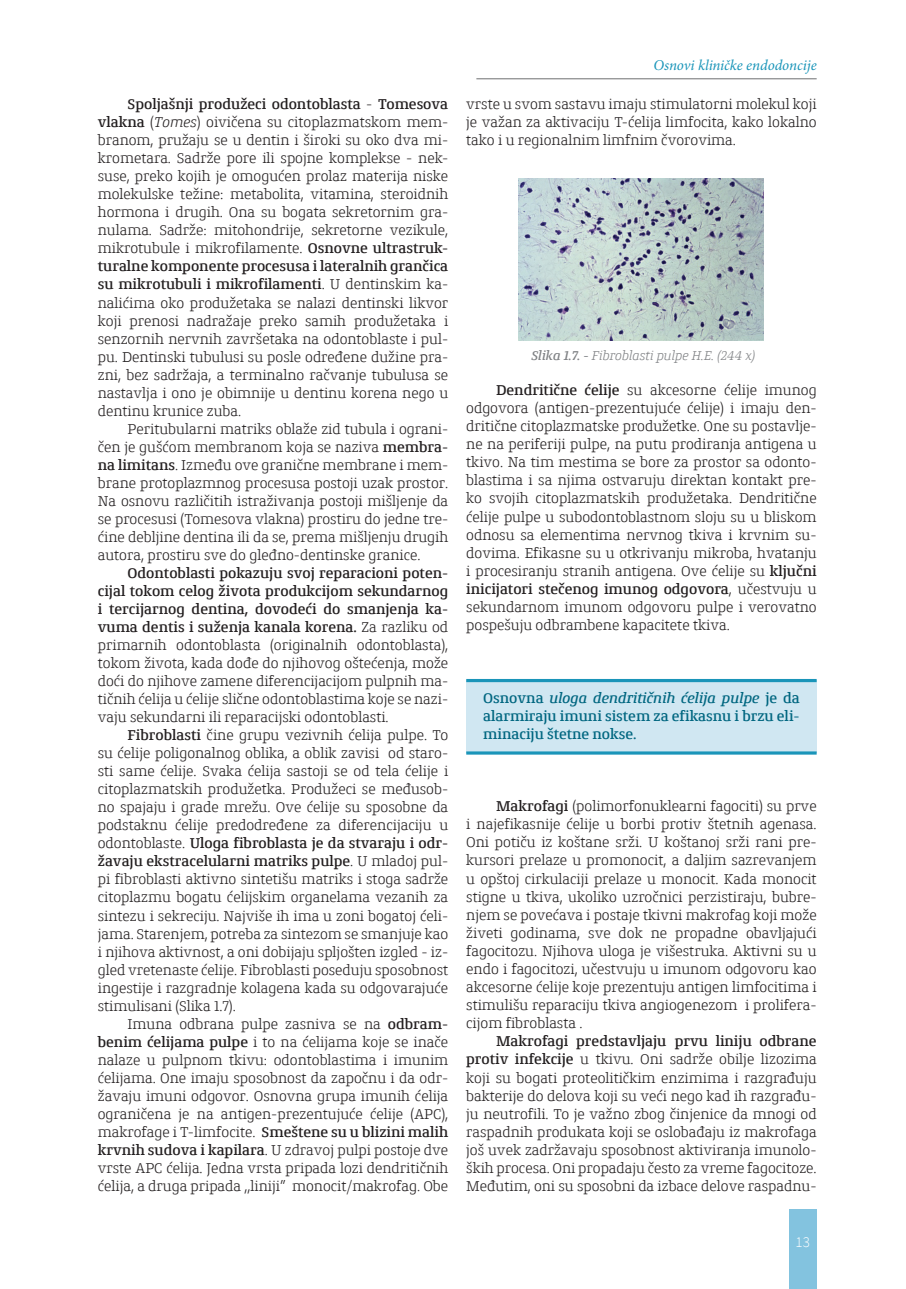
<style>
.page{position:relative;width:906px;height:1289px;background:#fff}
.page>*{position:absolute;margin:0;border:0;box-sizing:border-box;transform-origin:0 0}
.Tekst{font:15px/18px "Conto Slab";color:#231f20;text-align:justify}
.Highlight{font:700 15px/18.1px "Conto Slab";color:#006680;text-align:justify}
.t1{font:italic 15px "Minion Pro";letter-spacing:-.005em;color:#1a95b9}
.t2{font:300 15px "Source Sans Pro";color:#fff}
.Opis_slike_1_kol{font:italic 13.5px "Conto Slab";color:#808285}
.s1{font-weight:700}
.s2{font-style:italic}
</style>
<div class="page">
<div style="left:789px;top:1209px;width:27px;height:79px;background:#83c3df"></div>
<hr style="left:476px;top:78px;width:340px;height:1px;background:#6d6f71">
<div style="left:466px;top:680px;width:350px;height:73px;background:#d0e7f2"></div>
<hr style="left:466px;top:751px;width:350px;height:3px;background:#1a95b9">
<hr style="left:466px;top:679px;width:350px;height:3px;background:#1a95b9">
<img style="left:519px;top:179px;width:245px;height:161px">
<p class="Tekst" style="left:98px;top:95px;width:352px;text-indent:30px"><span class="s1">Spoljašnji produžeci odontoblasta</span> - <span class="s1">Tomesova vlakna</span> (<span class="s2">Tomes</span>) oivičena su citoplazmatskom mem&shy;branom, pružaju se u dentin i široki su oko dva mi&shy;krometara. Sadrže pore ili spojne komplekse - nek&shy;suse, preko kojih je omogućen prolaz materija niske molekulske težine: metabolita, vitamina, steroidnih hormona i drugih. Ona su bogata sekretornim gra&shy;nulama. Sadrže: mitohondrije, sekretorne vezikule, mikrotubule i mikrofilamente. <span class="s1">Osnovne ultrastruk&shy;turalne komponente procesusa i lateralnih grančica su mikrotubuli i mikrofilamenti</span>. U dentinskim ka&shy;nalićima oko produžetaka se nalazi dentinski likvor koji prenosi nadražaje preko samih produžetaka i senzornih nervnih završetaka na odontoblaste i pul&shy;pu. Dentinski tubulusi su posle određene dužine pra&shy;zni, bez sadržaja, a terminalno račvanje tubulusa se nastavlja i ono je obimnije u dentinu korena nego u dentinu krunice zuba.</p>
<p class="Tekst" style="left:98px;top:419px;width:352px;text-indent:30px">Peritubularni matriks oblaže zid tubula i ograni&shy;čen je gušćom membranom koja se naziva <span class="s1">membra&shy;na limitans</span>. Između ove granične membrane i mem&shy;brane protoplazmnog procesusa postoji uzak prostor.<br>Na osnovu različitih istraživanja postoji mišljenje da se procesusi (Tomesova vlakna) prostiru do jedne tre&shy;ćine debljine dentina ili da se, prema mišljenju drugih autora, prostiru sve do gleđno-dentinske granice.</p>
<p class="Tekst" style="left:98px;top:563px;width:352px;text-indent:30px"><span class="s1">Odontoblasti pokazuju svoj reparacioni poten&shy;cijal tokom celog života produkcijom sekundarnog i tercijarnog dentina, dovodeći do smanjenja ka&shy;vuma dentis i suženja kanala korena.</span> Za razliku od primarnih odontoblasta (originalnih odontoblasta), tokom života, kada dođe do njihovog oštećenja, može doći do njihove zamene diferencijacijom pulpnih ma&shy;tičnih ćelija u ćelije slične odontoblastima koje se nazi&shy;vaju sekundarni ili reparacijski odontoblasti.</p>
<p class="Tekst" style="left:98px;top:725px;width:352px;text-indent:30px"><span class="s1">Fibroblasti</span> čine grupu vezivnih ćelija pulpe. To su ćelije poligonalnog oblika, a oblik zavisi od staro&shy;sti same ćelije. Svaka ćelija sastoji se od tela ćelije i citoplazmatskih produžetka. Produžeci se međusob&shy;no spajaju i grade mrežu. Ove ćelije su sposobne da podstaknu ćelije predodređene za diferencijaciju u odontoblaste. <span class="s1">Uloga fibroblasta je da stvaraju i odr&shy;žavaju ekstracelularni matriks pulpe</span>. U mladoj pul&shy;pi fibroblasti aktivno sintetišu matriks i stoga sadrže citoplazmu bogatu ćelijskim organelama vezanih za sintezu i sekreciju. Najviše ih ima u zoni bogatoj ćeli&shy;jama. Starenjem, potreba za sintezom se smanjuje kao i njihova aktivnost, a oni dobijaju spljošten izgled - iz&shy;gled vretenaste ćelije. Fibroblasti poseduju sposobnost ingestije i razgradnje kolagena kada su odgovarajuće stimulisani (Slika 1.7).</p>
<p class="Tekst" style="left:98px;top:1014px;width:352px;text-indent:30px">Imuna odbrana pulpe zasniva se na <span class="s1">odbram&shy;benim ćelijama pulpe</span> i to na ćelijama koje se inače nalaze u pulpnom tkivu: odontoblastima i imunim ćelijama. One imaju sposobnost da započnu i da odr&shy;žavaju imuni odgovor. Osnovna grupa imunih ćelija ograničena je na antigen-prezentujuće ćelije (APC), makrofage i T-limfocite. <span class="s1">Smeštene su u blizini malih krvnih sudova i kapilara</span>. U zdravoj pulpi postoje dve vrste APC ćelija. Jedna vrsta pripada lozi dendritičnih ćelija, a druga pripada ,,liniji” monocit/makrofag. Obe</p>
<p class="t1" style="left:653px;top:55px;width:165px">Osnovi kliničke endodoncije</p>
<p class="Tekst" style="left:466px;top:95px;width:352px">vrste u svom sastavu imaju stimulatorni molekul koji je važan za aktivaciju T-ćelija limfocita, kako lokalno tako i u regionalnim limfnim čvorovima.</p>
<p class="Opis_slike_1_kol" style="left:531px;top:346px;width:225px"><span class="s1">Slika 1.7. -</span> Fibroblasti pulpe H.E. (244 x)</p>
<p class="Tekst" style="left:466px;top:380px;width:352px;text-indent:30px"><span class="s1">Dendritične ćelije</span> su akcesorne ćelije imunog odgovora (antigen-prezentujuće ćelije) i imaju den&shy;dritične citoplazmatske produžetke. One su postavlje&shy;ne na periferiji pulpe, na putu prodiranja antigena u tkivo. Na tim mestima se bore za prostor sa odonto&shy;blastima i sa njima ostvaruju direktan kontakt pre&shy;ko svojih citoplazmatskih produžetaka. Dendritične ćelije pulpe u subodontoblastnom sloju su u bliskom odnosu sa elementima nervnog tkiva i krvnim su&shy;dovima. Efikasne su u otkrivanju mikroba, hvatanju i procesiranju stranih antigena. Ove ćelije su <span class="s1">ključni inicijatori stečenog imunog odgovora</span>, učestvuju u sekundarnom imunom odgovoru pulpe i verovatno pospešuju odbrambene kapacitete tkiva.</p>
<p class="Highlight" style="left:483px;top:688px;width:318px">Osnovna <span class="s2">uloga dendritičnih ćelija pulpe</span> je da alarmiraju imuni sistem za efikasnu i brzu eli&shy;minaciju štetne nokse.</p>
<p class="Tekst" style="left:466px;top:796px;width:352px;text-indent:30px"><span class="s1">Makrofagi</span> (polimorfonuklearni fagociti) su prve i najefikasnije ćelije u borbi protiv štetnih agenasa.<br>Oni potiču iz koštane srži. U koštanoj srži rani pre&shy;kursori prelaze u promonocit, a daljim sazrevanjem u opštoj cirkulaciji prelaze u monocit. Kada monocit stigne u tkiva, ukoliko uzročnici perzistiraju, bubre&shy;njem se povećava i postaje tkivni makrofag koji može živeti godinama, sve dok ne propadne obavljajući fagocitozu. Njihova uloga je višestruka. Aktivni su u endo i fagocitozi, učestvuju u imunom odgovoru kao akcesorne ćelije koje prezentuju antigen limfocitima i stimulišu reparaciju tkiva angiogenezom i prolifera&shy;cijom fibroblasta .</p>
<p class="Tekst" style="left:466px;top:1031px;width:352px;text-indent:30px"><span class="s1">Makrofagi predstavljaju prvu liniju odbrane protiv infekcije</span> u tkivu. Oni sadrže obilje lizozima koji su bogati proteolitičkim enzimima i razgrađuju bakterije do delova koji su veći nego kad ih razgrađu&shy;ju neutrofili. To je važno zbog činjenice da mnogi od raspadnih produkata koji se oslobađaju iz makrofaga još uvek zadržavaju sposobnost aktiviranja imunolo&shy;ških procesa. Oni propadaju često za vreme fagocitoze.<br>Međutim, oni su sposobni da izbace delove raspadnu-</p>
<p class="t2" style="left:795px;top:1232px;width:16px">13</p>
</div>
